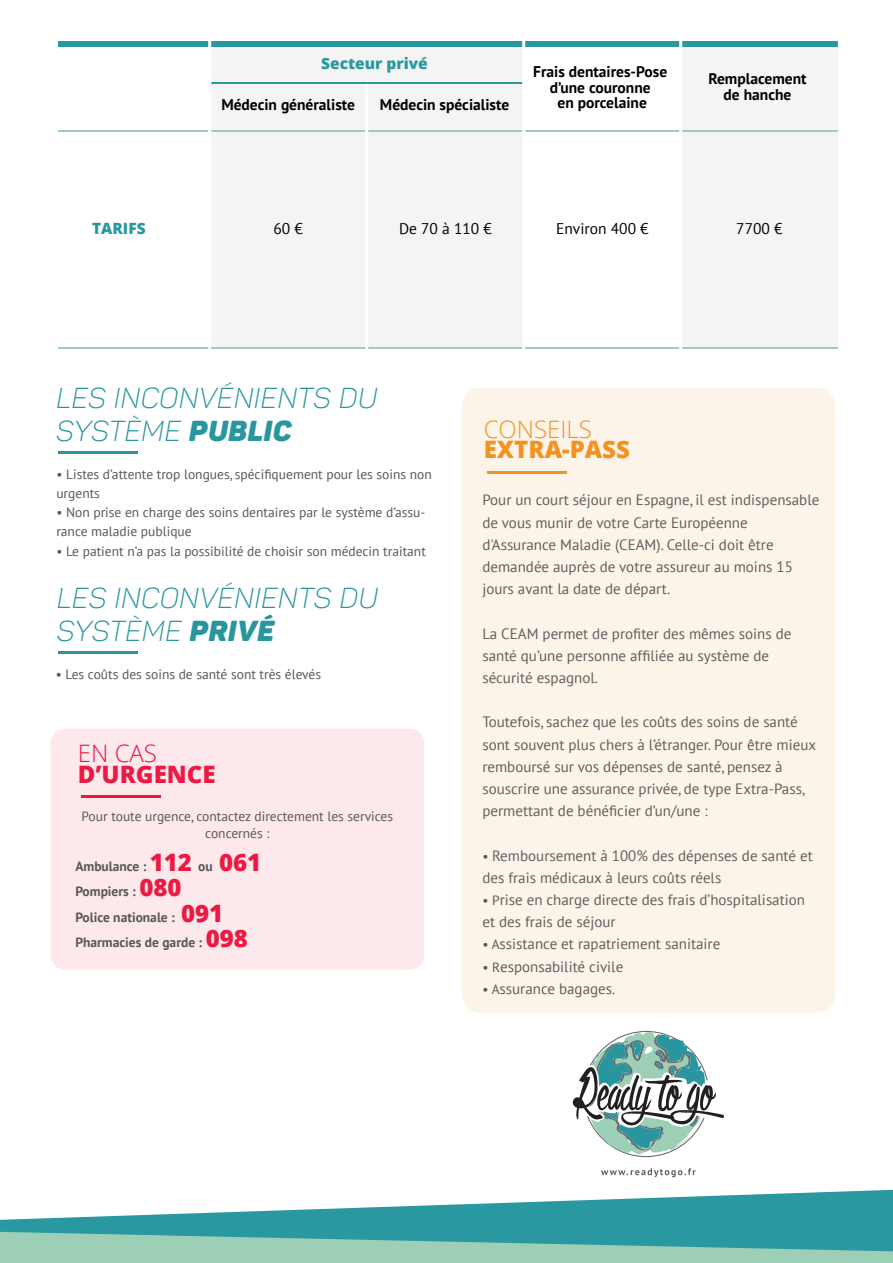
<style>
.page{position:relative;width:893px;height:1263px;background:#fff}
.page>*{position:absolute;margin:0;border:0;box-sizing:border-box;transform-origin:0 0}
.t1{font:28.5px/32.7px "Panton Lightitalic Caps";letter-spacing:.02em;color:#29969f}
.t2{font:800 24px "Open Sans";color:#f29320}
.t3{font:800 24px "Open Sans";color:#ed1943}
.t4{font:300 24px "Open Sans";color:#f29320}
.t5{font:300 24px "Open Sans";color:#ed1943}
.t6{font:700 15.45px/15.8px "PT Sans";color:#010101;text-align:center}
.t7{font:15.45px "PT Sans";color:#010101}
.t8{font:800 15.45px "Open Sans";color:#2a98a0}
.t9{font:15px/22.2px "PT Sans";color:#5e5e5e}
.t10{font:13.5px/19.2px "PT Sans";color:#585757}
.t11{font:700 13.5px/25.5px "PT Sans";color:#585757}
.s1{font-family:"Panton Blackitalic Caps"}
.s2{font-family:"Open Sans";font-weight:800;font-size:24px;color:#ed1943}
.s3{font-size:13.5px;color:#585757}
</style>
<div class="page">
<div style="left:681px;top:43px;width:157px;height:305px;background:#f4f4f5"></div>
<div style="left:462px;top:388px;width:373px;height:625px;background:#fdf4e9;border-radius:19px"></div>
<div style="left:51px;top:729px;width:373px;height:240px;background:#fde8ec;border-radius:14px"></div>
<hr style="left:487px;top:471px;width:79px;height:3px;background:#f29320">
<hr style="left:58px;top:451px;width:80px;height:3px;background:#29969f">
<hr style="left:58px;top:651px;width:80px;height:3px;background:#29969f">
<hr style="left:81px;top:795px;width:79px;height:3px;background:#ed1943">
<svg style="left:0;top:1190px;width:893px;height:42px;fill:#2a98a0"></svg>
<svg style="left:0;top:1232px;width:893px;height:31px;background:#78bdaf"></svg>
<svg style="left:601px;top:1168px;width:95px;height:9px"></svg>
<svg style="left:573px;top:1031px;width:151px;height:126px"></svg>
<div style="left:210px;top:47px;width:314px;height:302px;background:#f4f4f5"></div>
<div style="left:58px;top:41px;width:780px;height:6px;background:#2a98a0"></div>
<hr style="left:58px;top:130px;width:780px;height:1px;background:#9ccfb6">
<hr style="left:211px;top:82px;width:313px;height:1px;background:#2a98a0">
<hr style="left:58px;top:347px;width:780px;height:1px;background:#9ccfb6">
<hr style="left:208px;top:36px;width:3px;height:322px;background:#fff">
<hr style="left:365px;top:84px;width:3px;height:281px;background:#fff">
<hr style="left:679px;top:36px;width:3px;height:322px;background:#fff">
<hr style="left:522px;top:36px;width:3px;height:322px;background:#fff">
<p class="t8" style="left:321px;top:52px;width:108px">Secteur privé</p>
<p class="t6" style="left:221px;top:96px;width:135px">Médecin généraliste</p>
<p class="t6" style="left:380px;top:96px;width:131px">Médecin spécialiste</p>
<p class="t6" style="left:533px;top:63px;width:135px">Frais dentaires-Pose d’une couronne<br>en porcelaine</p>
<p class="t6" style="left:708px;top:70px;width:100px">Remplacement de hanche</p>
<p class="t8" style="left:92px;top:216px;width:55px">TARIFS</p>
<p class="t7" style="left:273px;top:219px;width:31px">60 €</p>
<p class="t7" style="left:399px;top:219px;width:94px">De 70 à 110 €</p>
<p class="t7" style="left:556px;top:219px;width:94px">Environ 400 €</p>
<p class="t7" style="left:736px;top:219px;width:48px">7700 €</p>
<h1 class="t1" style="left:57px;top:382px;width:322px">LES INCONVÉNIENTS DU<br>SYSTÈME <span class="s1">PUBLIC</span></h1>
<p class="t10" style="left:56px;top:464px;width:377px">• Listes d’attente trop longues, spécifiquement pour les soins non urgents</p>
<p class="t10" style="left:56px;top:503px;width:370px">• Non prise en charge des soins dentaires par le système d’assu&shy;rance maladie publique</p>
<p class="t10" style="left:56px;top:541px;width:371px">• Le patient n’a pas la possibilité de choisir son médecin traitant</p>
<h1 class="t1" style="left:57px;top:581px;width:322px">LES INCONVÉNIENTS DU<br>SYSTÈME <span class="s1">PRIVÉ</span></h1>
<p class="t10" style="left:56px;top:664px;width:267px">• Les coûts des soins de santé sont très élevés</p>
<h2 class="t5" style="left:78px;top:737px;width:81px">EN CAS</h2>
<h2 class="t3" style="left:78px;top:756px;width:139px">D’URGENCE</h2>
<p class="t10" style="left:82px;top:808px;width:313px;line-height:16.2px;text-align:center">Pour toute urgence, contactez directement les services concernés :</p>
<p class="t11" style="left:75px;top:853px;width:187px">Ambulance : <span class="s2">112</span> ou <span class="s2">061<br></span>Pompiers : <span class="s2">080<br></span>Police nationale : <span class="s2">091<br></span>Pharmacies de garde : <span class="s2">098</span></p>
<h2 class="t4" style="left:484px;top:413px;width:110px">CONSEILS</h2>
<h2 class="t2" style="left:484px;top:431px;width:148px">EXTRA-PASS</h2>
<p class="t9" style="left:482px;top:489px;width:338px">Pour un court séjour en Espagne, il est indispensable de vous munir de votre Carte Européenne d'Assurance Maladie (CEAM). Celle-ci doit être demandée auprès de votre assureur au moins 15 jours avant la date de départ.</p>
<p class="t9" style="left:482px;top:622px;width:311px">La CEAM permet de profiter des mêmes soins de santé qu’une personne affiliée au système de sécurité espagnol.</p>
<p class="t9" style="left:482px;top:711px;width:335px">Toutefois, sachez que les coûts des soins de santé sont souvent plus chers à l’étranger. Pour être mieux remboursé sur vos dépenses de santé, pensez à souscrire une assurance privée, de type Extra-Pass, permettant de bénéficier d’un/une :</p>
<p class="t9" style="left:482px;top:844px;width:332px"><span class="s3">•</span> Remboursement à 100% des dépenses de santé et des frais médicaux à leurs coûts réels</p>
<p class="t9" style="left:482px;top:888px;width:324px"><span class="s3">• P</span>rise en charge directe des frais d’hospitalisation et des frais de séjour</p>
<p class="t9" style="left:482px;top:933px;width:239px"><span class="s3">• A</span>ssistance et rapatriement sanitaire</p>
<p class="t9" style="left:482px;top:955px;width:142px"><span class="s3">• R</span>esponsabilité civile</p>
<p class="t9" style="left:482px;top:977px;width:134px"><span class="s3">• A</span>ssurance bagages.</p>
</div>
